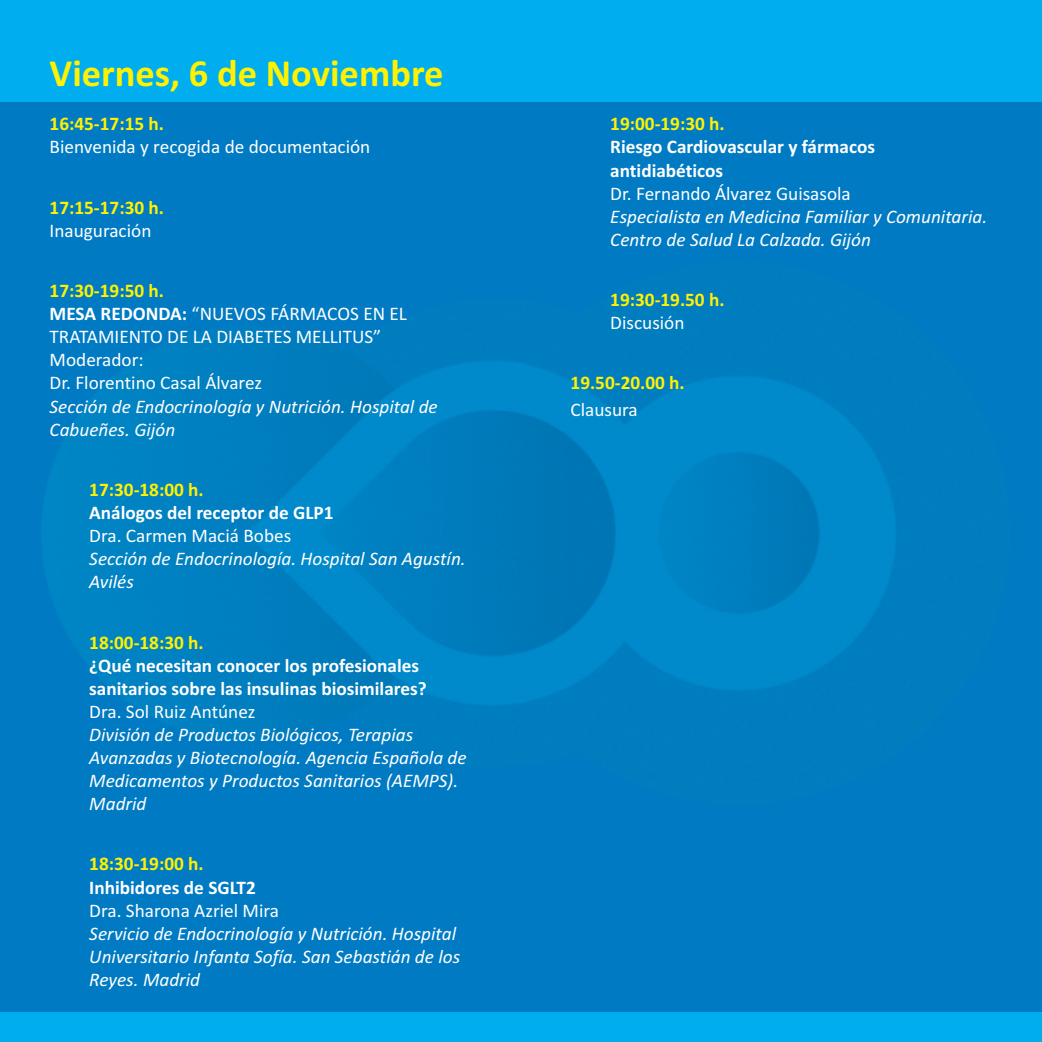
<style>
.page{position:relative;width:1042px;height:1042px;background:#007bc3}
.page>*{position:absolute;margin:0;border:0;box-sizing:border-box;transform-origin:0 0}
.t1{font:700 38.5px "Calibri";color:#fff200}
.t2{font:italic 19.25px/23.1px "Calibri";color:#fff}
.t3{font:19.25px/23.1px "Calibri";color:#fff}
.t4{font:700 19.25px/23.1px "Calibri";color:#fff}
.t5{font:700 19.25px "Calibri";color:#fff200}
.s1{font-weight:700;color:#fff200}
.s2{font-weight:700}
</style>
<div class="page">
<img style="left:42px;top:350px;width:854px;height:360px">
<div style="left:0;top:0;width:1042px;height:85px;background:#00aeef"></div>
<div style="left:0;top:1012px;width:1042px;height:30px;background:#00aeef"></div>
<div style="left:0;top:50px;width:1042px;height:52px;background:#00aeef"></div>
<h1 class="t1" style="left:50px;top:59px;width:395px">Viernes, 6 de Noviembre</h1>
<p class="t5" style="left:50px;top:117px;width:116px">16:45‐17:15 h.</p>
<p class="t3" style="left:50px;top:137px;width:322px">Bienvenida y recogida de documentación</p>
<p class="t5" style="left:50px;top:201px;width:116px">17:15‐17:30 h.</p>
<p class="t3" style="left:50px;top:220px;width:103px">Inauguración</p>
<p class="t3" style="left:50px;top:281px;width:359px"><span class="s1">17:30‐19:50 h.<br></span><span class="s2">MESA REDONDA:</span> “NUEVOS FÁRMACOS EN EL<br>TRATAMIENTO DE LA DIABETES MELLITUS”<br>Moderador:<br>Dr. Florentino Casal Álvarez</p>
<p class="t2" style="left:50px;top:396px;width:390px">Sección de Endocrinología y Nutrición. Hospital de<br>Cabueñes. Gijón</p>
<p class="t5" style="left:89px;top:483px;width:116px">17:30‐18:00 h.</p>
<p class="t4" style="left:89px;top:502px;width:246px">Análogos del receptor de GLP1</p>
<p class="t3" style="left:89px;top:526px;width:203px">Dra. Carmen Maciá Bobes</p>
<p class="t2" style="left:89px;top:549px;width:378px">Sección de Endocrinología. Hospital San Agustín.<br>Avilés</p>
<p class="t5" style="left:89px;top:635px;width:116px">18:00‐18:30 h.</p>
<p class="t4" style="left:89px;top:655px;width:339px">¿Qué necesitan conocer los profesionales sanitarios sobre las insulinas biosimilares?</p>
<p class="t3" style="left:89px;top:701px;width:168px">Dra. Sol Ruiz Antúnez</p>
<p class="t2" style="left:89px;top:724px;width:379px">División de Productos Biológicos, Terapias Avanzadas y Biotecnología. Agencia Española de Medicamentos y Productos Sanitarios (AEMPS).<br>Madrid</p>
<p class="t5" style="left:89px;top:857px;width:116px">18:30‐19:00 h.</p>
<p class="t4" style="left:89px;top:877px;width:168px">Inhibidores de SGLT2</p>
<p class="t3" style="left:89px;top:900px;width:191px">Dra. Sharona Azriel Mira</p>
<p class="t2" style="left:89px;top:923px;width:372px">Servicio de Endocrinología y Nutrición. Hospital<br>Universitario Infanta Sofía. San Sebastián de los<br>Reyes. Madrid</p>
<p class="t5" style="left:610px;top:117px;width:116px">19:00‐19:30 h.</p>
<p class="t4" style="left:610px;top:137px;width:266px">Riesgo Cardiovascular y fármacos antidiabéticos</p>
<p class="t3" style="left:610px;top:183px;width:242px">Dr. Fernando Álvarez Guisasola</p>
<p class="t2" style="left:610px;top:206px;width:378px">Especialista en Medicina Familiar y Comunitaria.<br>Centro de Salud La Calzada. Gijón</p>
<p class="t5" style="left:610px;top:293px;width:116px">19:30‐19.50 h.</p>
<p class="t3" style="left:610px;top:313px;width:76px">Discusión</p>
<p class="t5" style="left:570px;top:376px;width:116px">19.50‐20.00 h.</p>
<p class="t3" style="left:570px;top:400px;width:69px">Clausura</p>
</div>
